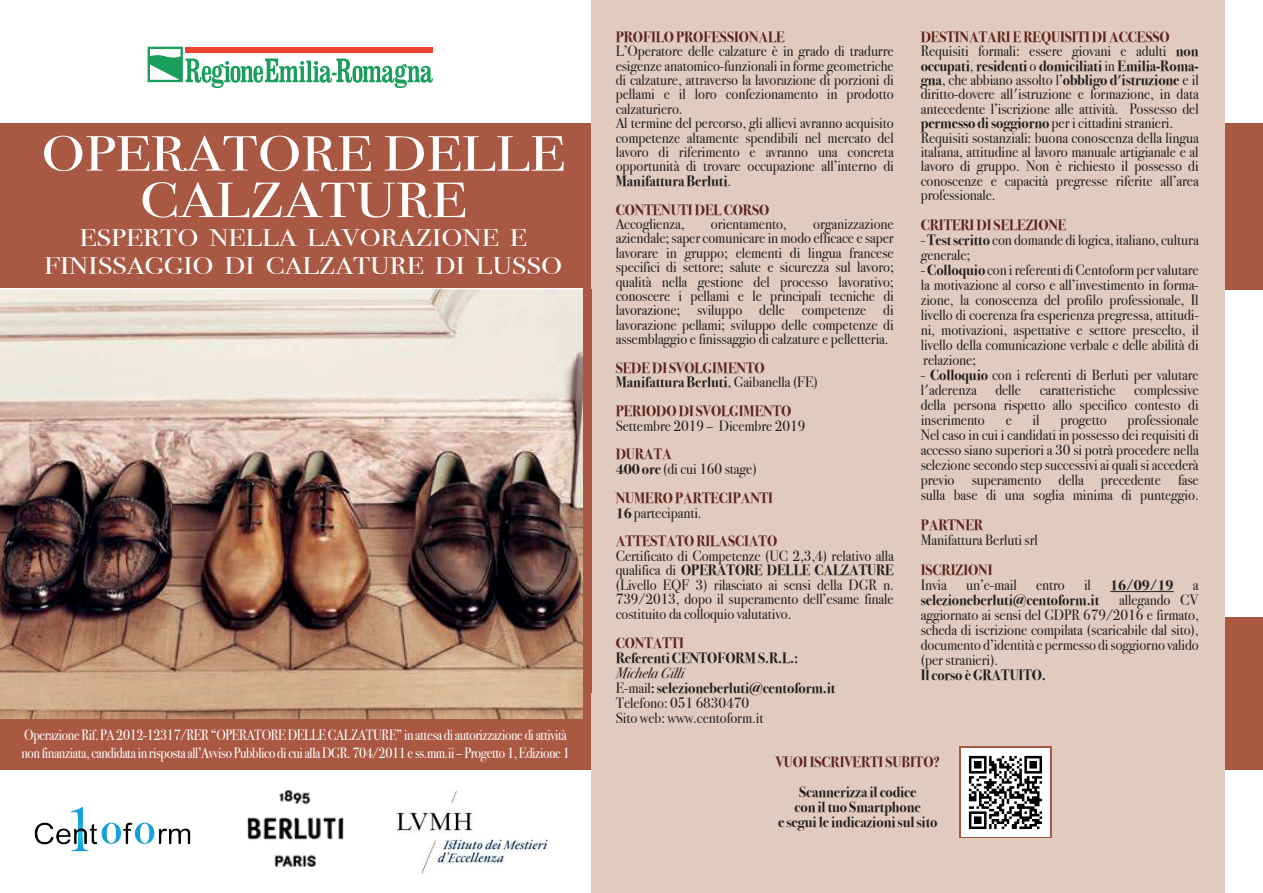
<style>
.page{position:relative;width:1263px;height:893px;background:#fff}
.page>*{position:absolute;margin:0;border:0;box-sizing:border-box;transform-origin:0 0}
.t1{font:49.5px/46.5px "Bodoni Svty Two ITCTT";color:#fff;text-align:center;scale:1.22 1}
.t2{font:24px/28.5px "Bodoni Svty Two ITCTT";color:#fff;text-align:center;scale:1.22 1}
.t3{font:15px/14.4px "Bodoni Svty Two ITCTT";letter-spacing:-.005em;color:#231f20;text-align:justify;scale:.96 1}
.t4{font:15px/18px "Bodoni Svty Two ITCTT";letter-spacing:-.025em;color:#fff;scale:.88 1}
.t5{font:700 15px/14.4px "Bodoni Svty Two ITCTT";letter-spacing:-.005em;color:#5f241c;scale:.96 1}
.t6{font:700 15px/14.4px "Bodoni Svty Two ITCTT";letter-spacing:-.005em;color:#231f20;scale:.96 1}
.t7{font:700 15px/15px "Bodoni Svty Two OSITCTT";letter-spacing:-.005em;color:#231f20;text-align:center;scale:.96 1}
.t8{font:700 15px "Bodoni Svty Two OSITCTT";letter-spacing:-.005em;color:#5f241c;scale:.96 1}
.t9{font:700 15px "Bodoni Svty Two ITCTT";letter-spacing:-.005em;color:#5f241d;scale:.96 1}
.s1{font-weight:700}
.s2{color:#5f241c}
.s3{font-weight:400}
.s4{font-weight:700;color:#5f241c}
.s5{color:#231f20}
.s6{font-weight:400;color:#231f20}
.s7{font-style:italic}
</style>
<div class="page">
<div style="left:0;top:617px;width:1263px;height:152px;background:#ab5843"></div>
<div style="left:0;top:123px;width:1263px;height:167px;background:#a95843"></div>
<div style="left:592px;top:0;width:633px;height:893px;background:#e1cbbe"></div>
<svg style="left:148px;top:47px;width:285px;height:41px"></svg>
<hr style="left:1110px;top:591px;width:64px;height:1px;background:#231f20">
<img style="left:35px;top:806px;width:155px;height:45px">
<img style="left:247px;top:790px;width:97px;height:77px">
<img style="left:0;top:289px;width:582px;height:429px">
<img style="left:398px;top:791px;width:149px;height:83px">
<div style="left:959px;top:747px;width:92px;height:91px;background:linear-gradient(to bottom,#fff,#fff)"></div>
<img style="left:961px;top:748px;width:88px;height:88px">
<h1 class="t1" style="left:41px;top:125px;width:430px">OPERATORE DELLE<br>CALZATURE</h1>
<h2 class="t2" style="left:44px;top:221px;width:426px">ESPERTO NELLA LAVORAZIONE E<br>FINISSAGGIO DI CALZATURE DI LUSSO</h2>
<p class="t4" style="left:21px;top:724px;width:625px">Operazione Rif. PA 2012-12317/RER “OPERATORE DELLE CALZATURE” in attesa di autorizzazione di attività non finanziata, candidata in risposta all’Avviso Pubblico di cui alla DGR. 704/2011 e ss.mm.ii – Progetto 1, Edizione 1</p>
<p class="t9" style="left:616px;top:24px;width:178px">PROFILO PROFESSIONALE</p>
<p class="t3" style="left:616px;top:42px;width:291px;text-align:left">L’Operatore delle calzature è in grado di tradurre esigenze anatomico-funzionali in forme geometriche di calzature, attraverso la lavorazione di porzioni di pellami e il loro confezionamento in prodotto calzaturiero.<br>Al termine del percorso, gli allievi avranno acquisito competenze altamente spendibili nel mercato del lavoro di riferimento e avranno una concreta opportunità di trovare occupazione all’interno di <span class="s1">Manifattura Berluti</span>.</p>
<p class="t5" style="left:616px;top:201px;width:162px">CONTENUTI DEL CORSO</p>
<p class="t3" style="left:616px;top:215px;width:73px">Accoglienza,</p>
<p class="t3" style="left:711px;top:215px;width:80px">orientamento,</p>
<p class="t3" style="left:616px;top:215px;width:291px;text-indent:197px">organizzazione aziendale; saper comunicare in modo efficace e saper lavorare in gruppo; elementi di lingua francese specifici di settore; salute e sicurezza sul lavoro; qualità nella gestione del processo lavorativo; conoscere i pellami e le principali tecniche di lavorazione; sviluppo delle competenze di lavorazione pellami; sviluppo delle competenze di assemblaggio e finissaggio di calzature e pelletteria.</p>
<p class="t6" style="left:616px;top:360px;width:212px"><span class="s2">SEDE DI SVOLGIMENTO<br></span>Manifattura Berluti<span class="s3">, Gaibanella (FE)</span></p>
<p class="t5" style="left:616px;top:403px;width:184px">PERIODO DI SVOLGIMENTO</p>
<p class="t3" style="left:616px;top:417px;width:199px">Settembre 2019 – Dicembre 2019</p>
<p class="t3" style="left:616px;top:446px;width:148px"><span class="s4">DURATA<br></span><span class="s1">400 ore</span> (di cui 160 stage)</p>
<p class="t5" style="left:616px;top:490px;width:165px">NUMERO PARTECIPANTI<br><span class="s5">16</span> <span class="s6">partecipanti.</span></p>
<p class="t5" style="left:616px;top:533px;width:170px">ATTESTATO RILASCIATO</p>
<p class="t3" style="left:616px;top:547px;width:291px">Certificato di Competenze (UC 2,3,4) relativo alla qualifica di <span class="s1">OPERATORE DELLE CALZATURE </span>(Livello EQF 3) rilasciato ai sensi della DGR n.<br>739/2013, dopo il superamento dell’esame finale costituito da colloquio valutativo.</p>
<p class="t5" style="left:616px;top:634px;width:73px">CONTATTI</p>
<p class="t6" style="left:616px;top:649px;width:191px">Referenti CENTOFORM S.R.L.:</p>
<p class="t3" style="left:616px;top:664px;width:230px;line-height:15px;text-align:left"><span class="s7">Michela Gilli<br></span>E-mail<span class="s1">: selezioneberluti@centoform.it<br></span>Telefono: 051 6830470<br>Sito web: www.centoform.it</p>
<p class="t3" style="left:921px;top:28px;width:291px;text-align:left"><span class="s4">DESTINATARI E REQUISITI DI ACCESSO </span>Requisiti formali: essere giovani e adulti <span class="s1">non occupati</span>, <span class="s1">residenti</span> o <span class="s1">domiciliati</span> in <span class="s1">Emilia-Roma&shy;gna</span>, che abbiano assolto l’<span class="s1">obbligo d'istruzione</span> e il diritto-dovere all'istruzione e formazione, in data antecedente l’iscrizione alle attività. Possesso del <span class="s1">permesso di soggiorno</span> per i cittadini stranieri.<br>Requisiti sostanziali: buona conoscenza della lingua italiana, attitudine al lavoro manuale artigianale e al lavoro di gruppo. Non è richiesto il possesso di conoscenze e capacità pregresse riferite all’area professionale.</p>
<p class="t5" style="left:921px;top:216px;width:153px">CRITERI DI SELEZIONE</p>
<p class="t3" style="left:921px;top:230px;width:291px;line-height:15px">- <span class="s1">Test scritto</span> con domande di logica, italiano, cultura generale;</p>
<p class="t3" style="left:921px;top:260px;width:291px;line-height:15px">- <span class="s1">Colloquio</span> con i referenti di Centoform per valutare la motivazione al corso e all’investimento in forma&shy;zione, la conoscenza del profilo professionale, Il livello di coerenza fra esperienza pregressa, attitudi&shy;ni, motivazioni, aspettative e settore prescelto, il livello della comunicazione verbale e delle abilità di relazione;</p>
<p class="t3" style="left:921px;top:365px;width:291px;line-height:15px">- <span class="s1">Colloquio</span> con i referenti di Berluti per valutare l'aderenza delle caratteristiche complessive della persona rispetto allo specifico contesto di inserimento</p>
<p class="t3" style="left:921px;top:410px;width:291px;line-height:15px;text-indent:207px">professionale Nel caso in cui i candidati in possesso dei requisiti di accesso siano superiori a 30 si potrà procedere nella selezione secondo step successivi ai quali si accederà previo superamento della precedente fase sulla base di una soglia minima di punteggio.</p>
<p class="t5" style="left:921px;top:516px;width:66px">PARTNER</p>
<p class="t3" style="left:921px;top:531px;width:124px">Manifattura Berluti srl</p>
<p class="t5" style="left:921px;top:561px;width:76px">ISCRIZIONI</p>
<p class="t3" style="left:921px;top:576px;width:29px">Invia</p>
<p class="t3" style="left:966px;top:576px;width:54px">un’e-mail</p>
<p class="t3" style="left:1036px;top:576px;width:32px">entro</p>
<p class="t3" style="left:1084px;top:576px;width:9px">il</p>
<p class="t6" style="left:1110px;top:576px;width:68px">16/09/19</p>
<p class="t3" style="left:1193px;top:576px;width:7px">a</p>
<p class="t6" style="left:921px;top:591px;width:187px">selezioneberluti@centoform.it</p>
<p class="t3" style="left:1006px;top:411px;width:8px">e</p>
<p class="t3" style="left:1033px;top:411px;width:9px">il</p>
<p class="t3" style="left:1060px;top:411px;width:50px">progetto</p>
<p class="t3" style="left:921px;top:590px;width:291px;line-height:15px;text-indent:198px">allegando CV aggiornato ai sensi del GDPR 679/2016 e firmato, scheda di iscrizione compilata (scaricabile dal sito), documento d’identità e permesso di soggiorno valido (per stranieri).</p>
<p class="t6" style="left:921px;top:666px;width:132px">Il corso è GRATUITO.</p>
<p class="t8" style="left:776px;top:753px;width:173px">VUOI ISCRIVERTI SUBITO?</p>
<p class="t7" style="left:778px;top:785px;width:167px">Scannerizza il codice<br>con il tuo Smartphone<br>e segui le indicazioni sul sito</p>
</div>
